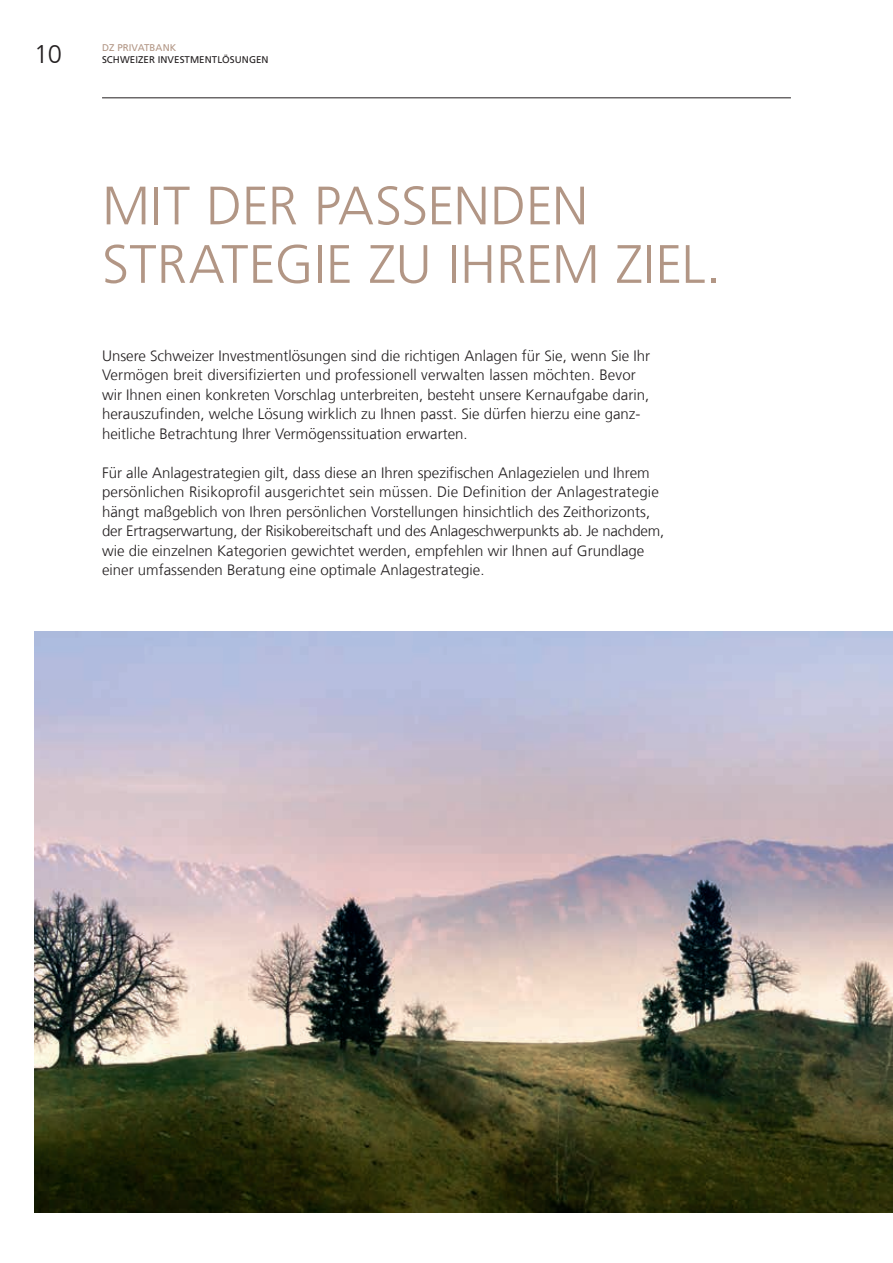
<style>
.page{position:relative;width:893px;height:1263px;background:#fff}
.page>*{position:absolute;margin:0;border:0;box-sizing:border-box;transform-origin:0 0}
.t1{font:300 54px/58.5px "Frutiger DZPB";color:#b29685}
.t2{font:300 25.5px "Frutiger DZPB";color:#231f20}
.t3{font:300 15px/19.5px "Frutiger DZPB";color:#231f20}
.t4{font:9.75px "Frutiger DZPB";letter-spacing:.005em;color:#231f20}
.t5{font:9.75px "Frutiger DZPB";letter-spacing:.005em;color:#b29685}
</style>
<div class="page">
<hr style="left:102px;top:97px;width:689px;height:1px;background:#231f20">
<img style="left:34px;top:631px;width:859px;height:581px">
<p class="t5" style="left:102px;top:42px;width:76px">DZ PRIVATBANK</p>
<p class="t4" style="left:102px;top:54px;width:168px">SCHWEIZER INVESTMENTLÖSUNGEN</p>
<h2 class="t2" style="left:34px;top:39px;width:29px">10</h2>
<p class="t4" style="left:102px;top:54px;width:57px">MODOLORE</p>
<h1 class="t1" style="left:102px;top:177px;width:620px">MIT DER PASSENDEN<br>STRATEGIE ZU IHREM ZIEL.</h1>
<p class="t3" style="left:102px;top:346px;width:550px">Unsere Schweizer Investmentlösungen sind die richtigen Anlagen für Sie, wenn Sie Ihr Vermögen breit diversifizierten und professionell verwalten lassen möchten. Bevor wir Ihnen einen konkreten Vorschlag unterbreiten, besteht unsere Kernaufgabe darin, herauszufinden, welche Lösung wirklich zu Ihnen passt. Sie dürfen hierzu eine ganz&shy;heitliche Betrachtung Ihrer Vermögenssituation erwarten.</p>
<p class="t3" style="left:102px;top:463px;width:564px">Für alle Anlagestrategien gilt, dass diese an Ihren spezifischen Anlagezielen und Ihrem persönlichen Risikoprofil ausgerichtet sein müssen. Die Definition der Anlagestrategie hängt maßgeblich von Ihren persönlichen Vorstellungen hinsichtlich des Zeithorizonts, der Ertragserwartung, der Risikobereitschaft und des Anlageschwerpunkts ab. Je nachdem, wie die einzelnen Kategorien gewichtet werden, empfehlen wir Ihnen auf Grundlage einer umfassenden Beratung eine optimale Anlagestrategie.</p>
</div>
